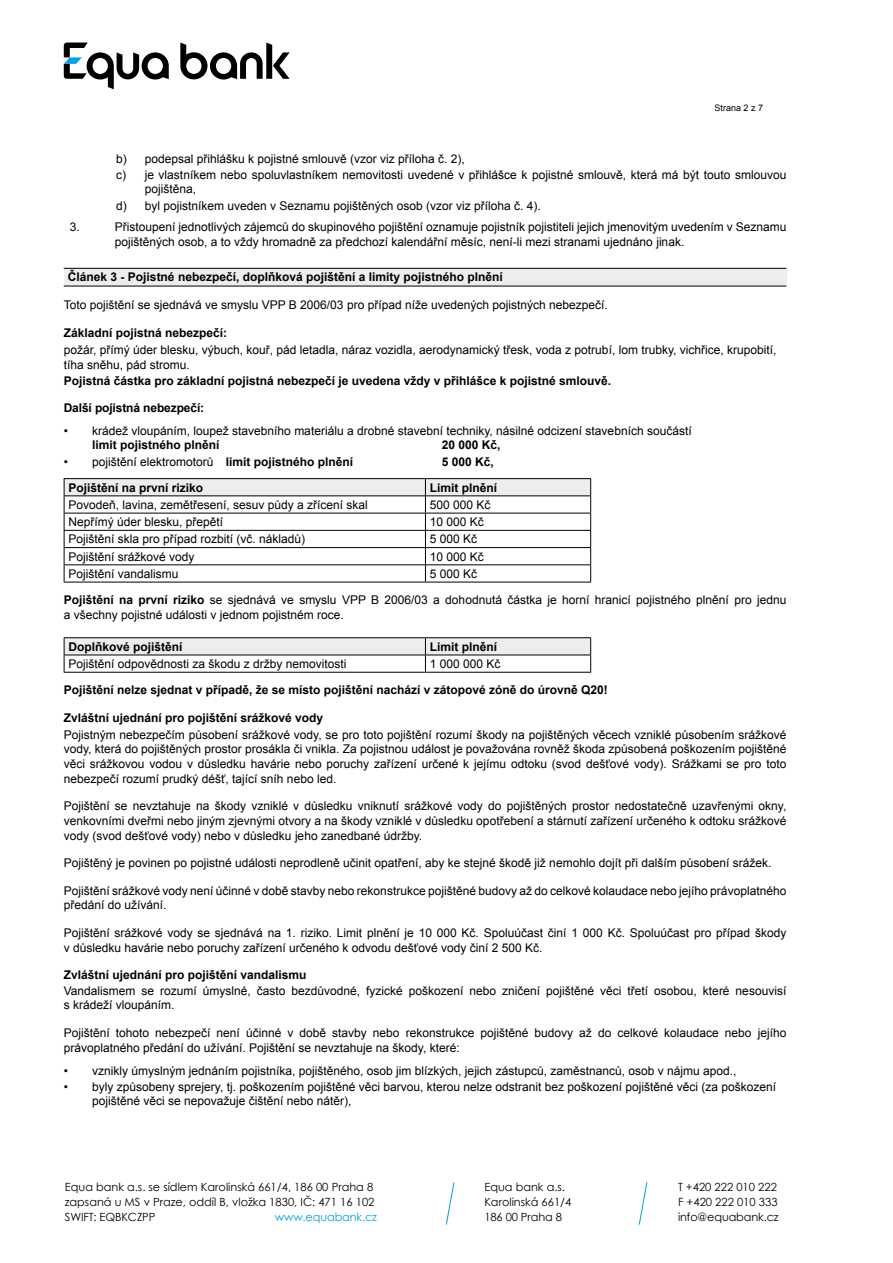
<style>
.page{position:relative;width:893px;height:1263px;background:#fff}
.page>*{position:absolute;margin:0;border:0;box-sizing:border-box;transform-origin:0 0}
.t1{font:12px/14.7px "Arial CE";color:#000}
.t2{font:700 12px "Arial CE";color:#000}
.t3{font:700 12px "Arial";color:#000}
.t4{font:11.25px/15px "Century Gothic";color:#000}
.t5{font:11.25px "Century Gothic";letter-spacing:-.01em;color:#009fe3}
.t6{font:9px "Arial";color:#000}
.s1{font-weight:700}
</style>
<div class="page">
<svg style="left:445px;top:1182px;width:10px;height:43px"></svg>
<svg style="left:638px;top:1182px;width:10px;height:43px"></svg>
<svg style="left:180px;top:43px;width:110px;height:37px"></svg>
<svg style="left:64px;top:43px;width:105px;height:46px"></svg>
<div style="left:64px;top:268px;width:722px;height:18px;background:#ededed"></div>
<hr style="left:64px;top:268px;width:722px;height:1px;background:#000">
<hr style="left:64px;top:286px;width:722px;height:1px;background:#000">
<hr style="left:64px;top:478px;width:361px;height:1px;background:#000">
<hr style="left:425px;top:478px;width:166px;height:1px;background:#000">
<svg style="left:64px;top:479px;width:527px;height:103px"></svg>
<hr style="left:64px;top:582px;width:361px;height:1px;background:#000">
<hr style="left:425px;top:582px;width:166px;height:1px;background:#000">
<hr style="left:64px;top:637px;width:361px;height:1px;background:#000">
<hr style="left:425px;top:637px;width:166px;height:1px;background:#000">
<svg style="left:64px;top:638px;width:527px;height:34px"></svg>
<hr style="left:64px;top:672px;width:361px;height:1px;background:#000">
<hr style="left:425px;top:672px;width:166px;height:1px;background:#000">
<p class="t6" style="left:715px;top:102px;width:50px">Strana 2 z 7</p>
<p class="t1" style="left:116px;top:150px;width:672px;line-height:16.5px">b) podepsal přihlášku k pojistné smlouvě (vzor viz příloha č. 2),<br>c) je vlastníkem nebo spoluvlastníkem nemovitosti uvedené v přihlášce k pojistné smlouvě, která má být touto smlouvou</p>
<p class="t1" style="left:116px;top:181px;width:426px;line-height:16.5px;text-indent:28px">pojištěna,<br>d) byl pojistníkem uveden v Seznamu pojištěných osob (vzor viz příloha č. 4).</p>
<p class="t1" style="left:70px;top:220px;width:12px">3.</p>
<p class="t1" style="left:115px;top:220px;width:673px">Přistoupení jednotlivých zájemců do skupinového pojištění oznamuje pojistník pojistiteli jejich jmenovitým uvedením v Seznamu pojištěných osob, a to vždy hromadně za předchozí kalendářní měsíc, není-li mezi stranami ujednáno jinak.</p>
<p class="t3" style="left:68px;top:269px;width:436px">Článek 3 - Pojistné nebezpečí, doplňková pojištění a limity pojistného plnění</p>
<p class="t1" style="left:64px;top:298px;width:546px">Toto pojištění se sjednává ve smyslu VPP B 2006/03 pro případ níže uvedených pojistných nebezpečí.</p>
<p class="t2" style="left:64px;top:325px;width:165px">Základní pojistná nebezpečí:</p>
<p class="t1" style="left:64px;top:343px;width:714px">požár, přímý úder blesku, výbuch, kouř, pád letadla, náraz vozidla, aerodynamický třesk, voda z potrubí, lom trubky, vichřice, krupobití, tíha sněhu, pád stromu.</p>
<p class="t2" style="left:64px;top:373px;width:549px">Pojistná částka pro základní pojistná nebezpečí je uvedena vždy v přihlášce k pojistné smlouvě.</p>
<p class="t2" style="left:64px;top:401px;width:142px">Další pojistná nebezpečí:</p>
<p class="t1" style="left:64px;top:424px;width:629px">• krádež vloupáním, loupež stavebního materiálu a drobné stavební techniky, násilné odcizení stavebních součástí</p>
<p class="t2" style="left:92px;top:438px;width:129px">limit pojistného plnění</p>
<p class="t2" style="left:442px;top:438px;width:60px">20 000 Kč,</p>
<p class="t1" style="left:64px;top:454px;width:291px">• pojištění elektromotorů <span class="s1">limit pojistného plnění</span></p>
<p class="t2" style="left:442px;top:454px;width:54px">5 000 Kč,</p>
<p class="t2" style="left:68px;top:480px;width:136px">Pojištění na první riziko</p>
<p class="t2" style="left:430px;top:480px;width:69px">Limit plnění</p>
<p class="t1" style="left:68px;top:497px;width:301px">Povodeň, lavina, zemětřesení, sesuv půdy a zřícení skal</p>
<p class="t1" style="left:430px;top:497px;width:62px">500 000 Kč</p>
<p class="t1" style="left:68px;top:515px;width:156px">Nepřímý úder blesku, přepětí</p>
<p class="t1" style="left:430px;top:515px;width:56px">10 000 Kč</p>
<p class="t1" style="left:68px;top:532px;width:238px">Pojištění skla pro případ rozbití (vč. nákladů)</p>
<p class="t1" style="left:430px;top:532px;width:49px">5 000 Kč</p>
<p class="t1" style="left:68px;top:549px;width:128px">Pojištění srážkové vody</p>
<p class="t1" style="left:430px;top:549px;width:56px">10 000 Kč</p>
<p class="t1" style="left:68px;top:566px;width:112px">Pojištění vandalismu</p>
<p class="t1" style="left:64px;top:561px;width:724px;line-height:26.1px;text-indent:366px">5 000 Kč<br><span class="s1">Pojištění na první riziko</span> se sjednává ve smyslu VPP B 2006/03 a dohodnutá částka je horní hranicí pojistného plnění pro jednu</p>
<p class="t1" style="left:64px;top:607px;width:282px">a všechny pojistné události v jednom pojistném roce.</p>
<p class="t2" style="left:68px;top:639px;width:116px">Doplňkové pojištění</p>
<p class="t2" style="left:430px;top:639px;width:69px">Limit plnění</p>
<p class="t1" style="left:68px;top:657px;width:280px">Pojištění odpovědnosti za škodu z držby nemovitosti</p>
<p class="t1" style="left:430px;top:657px;width:72px">1 000 000 Kč</p>
<p class="t2" style="left:64px;top:683px;width:546px">Pojištění nelze sjednat v případě, že se místo pojištění nachází v zátopové zóně do úrovně Q20!</p>
<p class="t2" style="left:64px;top:710px;width:261px">Zvláštní ujednání pro pojištění srážkové vody</p>
<p class="t1" style="left:64px;top:727px;width:724px;text-align:justify">Pojistným nebezpečím působení srážkové vody, se pro toto pojištění rozumí škody na pojištěných věcech vzniklé působením srážkové vody, která do pojištěných prostor prosákla či vnikla. Za pojistnou událost je považována rovněž škoda způsobená poškozením pojištěné věci srážkovou vodou v důsledku havárie nebo poruchy zařízení určené k jejímu odtoku (svod dešťové vody). Srážkami se pro toto nebezpečí rozumí prudký déšť, tající sníh nebo led.</p>
<p class="t1" style="left:64px;top:799px;width:724px;text-align:justify">Pojištění se nevztahuje na škody vzniklé v důsledku vniknutí srážkové vody do pojištěných prostor nedostatečně uzavřenými okny, venkovními dveřmi nebo jiným zjevnými otvory a na škody vzniklé v důsledku opotřebení a stárnutí zařízení určeného k odtoku srážkové vody (svod dešťové vody) nebo v důsledku jeho zanedbané údržby.</p>
<p class="t1" style="left:64px;top:856px;width:709px">Pojištěný je povinen po pojistné události neprodleně učinit opatření, aby ke stejné škodě již nemohlo dojít při dalším působení srážek.</p>
<p class="t1" style="left:64px;top:883px;width:724px">Pojištění srážkové vody není účinné v době stavby nebo rekonstrukce pojištěné budovy až do celkové kolaudace nebo jejího právoplatného předání do užívání.</p>
<p class="t1" style="left:64px;top:925px;width:724px">Pojištění srážkové vody se sjednává na 1. riziko. Limit plnění je 10 000 Kč. Spoluúčast činí 1 000 Kč. Spoluúčast pro případ škody v důsledku havárie nebo poruchy zařízení určeného k odvodu dešťové vody činí 2 500 Kč.</p>
<p class="t2" style="left:64px;top:968px;width:244px">Zvláštní ujednání pro pojištění vandalismu</p>
<p class="t1" style="left:64px;top:983px;width:724px">Vandalismem se rozumí úmyslné, často bezdůvodné, fyzické poškození nebo zničení pojištěné věci třetí osobou, které nesouvisí s krádeží vloupáním.</p>
<p class="t1" style="left:64px;top:1025px;width:724px">Pojištění tohoto nebezpečí není účinné v době stavby nebo rekonstrukce pojištěné budovy až do celkové kolaudace nebo jejího právoplatného předání do užívání. Pojištění se nevztahuje na škody, které:</p>
<p class="t1" style="left:64px;top:1063px;width:674px">• vznikly úmyslným jednáním pojistníka, pojištěného, osob jim blízkých, jejich zástupců, zaměstnanců, osob v nájmu apod.,</p>
<p class="t1" style="left:92px;top:1080px;width:686px;text-indent:-28px">• byly způsobeny sprejery, tj. poškozením pojištěné věci barvou, kterou nelze odstranit bez poškození pojištěné věci (za poškození pojištěné věci se nepovažuje čištění nebo nátěr),</p>
<p class="t4" style="left:65px;top:1179px;width:311px;text-align:justify">Equa bank a.s. se sídlem Karolinská 661/4, 186 00 Praha 8 zapsaná u MS v Praze, oddíl B, vložka 1830, IČ: 471 16 102<br>SWIFT: EQBKCZPP</p>
<p class="t5" style="left:275px;top:1209px;width:104px">www.equabank.cz</p>
<p class="t4" style="left:484px;top:1179px;width:89px">Equa bank a.s.<br>Karolinská 661/4<br>186 00 Praha 8</p>
<p class="t4" style="left:678px;top:1179px;width:102px">T +420 222 010 222<br>F +420 222 010 333 info@equabank.cz</p>
</div>
